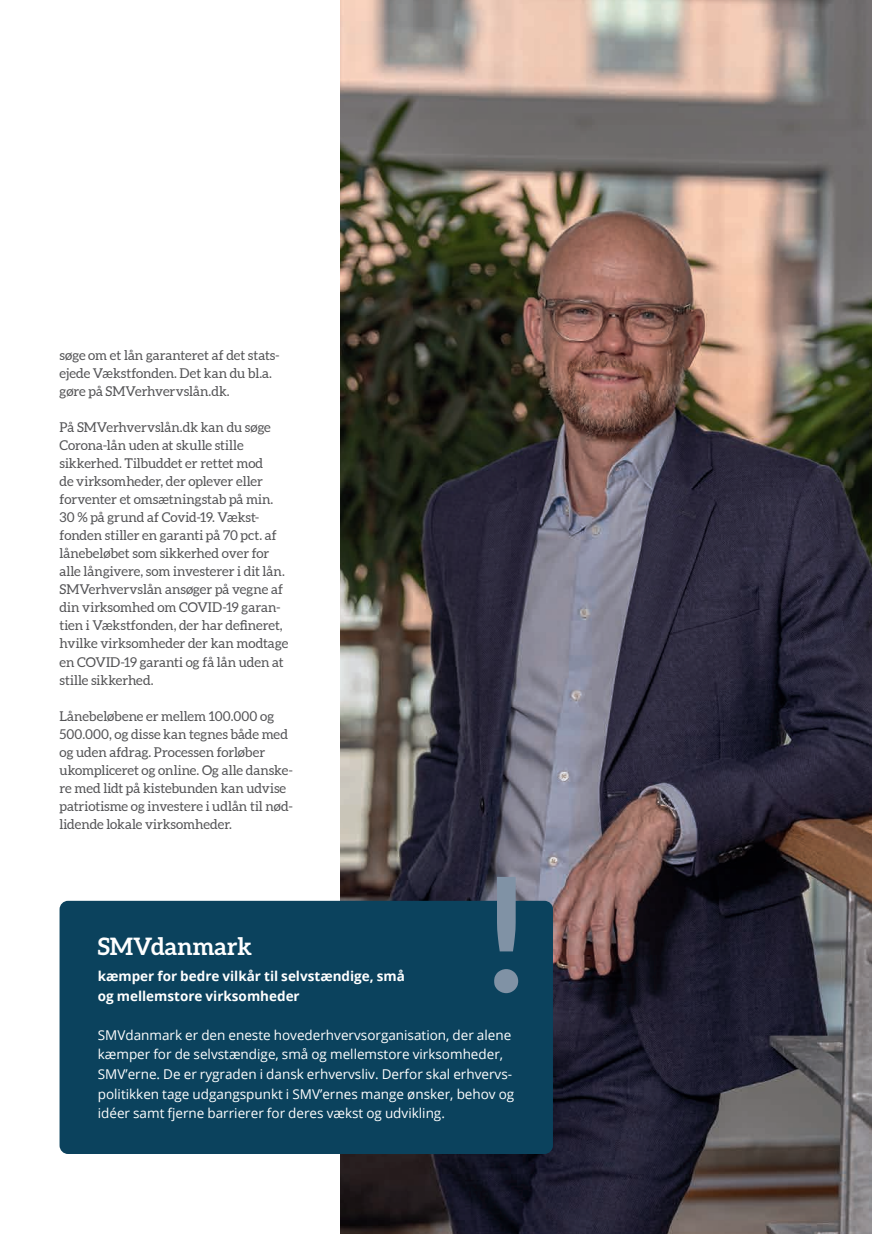
<style>
.page{position:relative;width:872px;height:1234px;background:#fff}
.page>*{position:absolute;margin:0;border:0;box-sizing:border-box;transform-origin:0 0}
.t1{font:700 159.15px "Aleo";color:#8092a5}
.t2{font:700 24px "Aleo";color:#fff}
.t3{font:13.5px/18px "Aleo";color:#535355}
.t4{font:13.5px/19.5px "Open Sans";color:#fff}
.t5{font:700 13.5px/19.5px "Open Sans";color:#fff}
</style>
<div class="page">
<img style="left:340px;top:0;width:532px;height:1233px">
<div style="left:60px;top:900px;width:493px;height:253px;background:#0b425d;border-radius:9px"></div>
<p class="t3" style="left:60px;top:347px;width:222px">søge om et lån garanteret af det stats&shy;ejede Vækstfonden. Det kan du bl.a. gøre på SMVerhvervslån.dk.</p>
<p class="t3" style="left:60px;top:419px;width:230px">På SMVerhvervslån.dk kan du søge Corona-lån uden at skulle stille sikkerhed. Tilbuddet er rettet mod<br>de virksomheder, der oplever eller forventer et omsætningstab på min.<br>30 % på grund af Covid-19. Vækst&shy;fonden stiller en garanti på 70 pct. af lånebeløbet som sikkerhed over for alle långivere, som investerer i dit lån.<br>SMVerhvervslån ansøger på vegne af din virksomhed om COVID-19 garan&shy;tien i Vækstfonden, der har defineret, hvilke virksomheder der kan modtage en COVID-19 garanti og få lån uden at stille sikkerhed.</p>
<p class="t3" style="left:60px;top:707px;width:235px">Lånebeløbene er mellem 100.000 og 500.000, og disse kan tegnes både med og uden afdrag. Processen forløber ukompliceret og online. Og alle danske&shy;re med lidt på kistebunden kan udvise patriotisme og investere i udlån til nød&shy;lidende lokale virksomheder.</p>
<h1 class="t1" style="left:491px;top:842px;width:31px">!</h1>
<h2 class="t2" style="left:98px;top:932px;width:156px">SMVdanmark</h2>
<p class="t5" style="left:98px;top:966px;width:309px">kæmper for bedre vilkår til selvstændige, små og mellemstore virksomheder</p>
<p class="t4" style="left:98px;top:1024px;width:418px">SMVdanmark er den eneste hovederhvervsorganisation, der alene kæmper for de selvstændige, små og mellemstore virksomheder, SMV’erne. De er rygraden i dansk erhvervsliv. Derfor skal erhvervs&shy;politikken tage udgangspunkt i SMV’ernes mange ønsker, behov og idéer samt fjerne barrierer for deres vækst og udvikling.</p>
</div>
